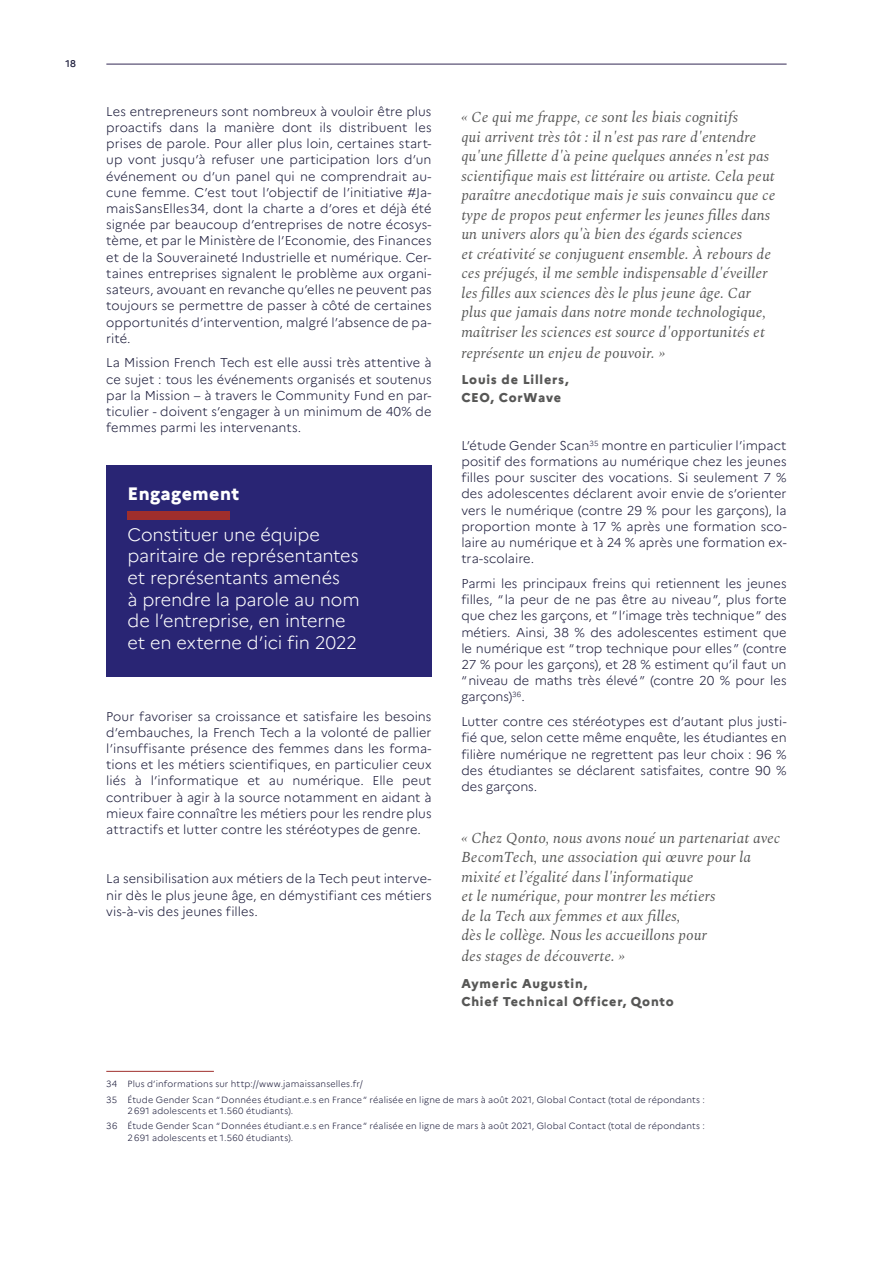
<style>
.page{position:relative;width:893px;height:1263px;background:#fff}
.page>*{position:absolute;margin:0;border:0;box-sizing:border-box;transform-origin:0 0}
.t1{font:300 18px/21.6px "Marianne";letter-spacing:-.015em;color:#fff}
.t2{font:800 18px "Marianne";letter-spacing:.025em;color:#fff}
.t3{font:italic 15px/19.5px "Spectral";letter-spacing:.01em;color:#575756}
.t4{font:300 12.75px/16.2px "Marianne";color:#1b1b3a;text-align:justify}
.t5{font:800 12.75px/18px "Marianne";letter-spacing:.065em;color:#575756}
.t6{font:500 9.75px "Marianne";color:#1b1b3a}
.t7{font:300 9px/11.2px "Marianne";letter-spacing:.02em;color:#1b1b3a}
</style>
<div class="page">
<hr style="left:106px;top:64px;width:681px;height:1px;background:#342954">
<div style="left:106px;top:465px;width:326px;height:211px;background:#292574"></div>
<div style="left:128px;top:511px;width:102px;height:8px;background:#9f2e2c"></div>
<hr style="left:106px;top:1071px;width:108px;height:1px;background:#9f2e2c">
<p class="t6" style="left:65px;top:58px;width:12px">18</p>
<p class="t4" style="left:106px;top:103px;width:327px">Les entrepreneurs sont nombreux à vouloir être plus proactifs dans la manière dont ils distribuent les prises de parole. Pour aller plus loin, certaines start&shy;up vont jusqu’à refuser une participation lors d’un événement ou d’un panel qui ne comprendrait au&shy;cune femme. C’est tout l’objectif de l’initiative #Ja&shy;maisSansElles34, dont la charte a d’ores et déjà été signée par beaucoup d’entreprises de notre écosys&shy;tème, et par le Ministère de l’Economie, des Finances et de la Souveraineté Industrielle et numérique. Cer&shy;taines entreprises signalent le problème aux organi&shy;sateurs, avouant en revanche qu’elles ne peuvent pas toujours se permettre de passer à côté de certaines opportunités d’intervention, malgré l’absence de pa&shy;rité.</p>
<p class="t4" style="left:106px;top:355px;width:327px">La Mission French Tech est elle aussi très attentive à ce sujet : tous les événements organisés et soutenus par la Mission – à travers le Community Fund en par&shy;ticulier - doivent s’engager à un minimum de 40% de femmes parmi les intervenants.</p>
<p class="t2" style="left:128px;top:482px;width:113px">Engagement</p>
<p class="t1" style="left:128px;top:524px;width:234px">Constituer une équipe paritaire de représentantes et représentants amenés<br>à prendre la parole au nom de l’entreprise, en interne et en externe d’ici fin 2022</p>
<p class="t4" style="left:106px;top:708px;width:327px">Pour favoriser sa croissance et satisfaire les besoins d’embauches, la French Tech a la volonté de pallier l’insuffisante présence des femmes dans les forma&shy;tions et les métiers scientifiques, en particulier ceux liés à l’informatique et au numérique. Elle peut contribuer à agir à la source notamment en aidant à mieux faire connaître les métiers pour les rendre plus attractifs et lutter contre les stéréotypes de genre.</p>
<p class="t4" style="left:106px;top:871px;width:327px">La sensibilisation aux métiers de la Tech peut interve&shy;nir dès le plus jeune âge, en démystifiant ces métiers vis-à-vis des jeunes filles.</p>
<p class="t3" style="left:461px;top:106px;width:316px">« Ce qui me frappe, ce sont les biais cognitifs<br>qui arrivent très tôt : il n'est pas rare d'entendre qu'une fillette d'à peine quelques années n'est pas scientifique mais est littéraire ou artiste. Cela peut paraître anecdotique mais je suis convaincu que ce type de propos peut enfermer les jeunes filles dans un univers alors qu'à bien des égards sciences<br>et créativité se conjuguent ensemble. À rebours de ces préjugés, il me semble indispensable d'éveiller les filles aux sciences dès le plus jeune âge. Car plus que jamais dans notre monde technologique, maîtriser les sciences est source d'opportunités et</p>
<p class="t3" style="left:461px;top:342px;width:205px">représente un enjeu de pouvoir. »</p>
<p class="t5" style="left:461px;top:371px;width:109px">Louis de Lillers,<br>CEO, CorWave</p>
<p class="t4" style="left:461px;top:437px;width:327px">L’étude Gender Scan<sup>35</sup> montre en particulier l’impact positif des formations au numérique chez les jeunes filles pour susciter des vocations. Si seulement 7 % des adolescentes déclarent avoir envie de s’orienter vers le numérique (contre 29 % pour les garçons), la proportion monte à 17 % après une formation sco&shy;laire au numérique et à 24 % après une formation ex&shy;tra-scolaire.</p>
<p class="t4" style="left:461px;top:575px;width:327px">Parmi les principaux freins qui retiennent les jeunes filles, “la peur de ne pas être au niveau”, plus forte que chez les garçons, et “l’image très technique” des métiers. Ainsi, 38 % des adolescentes estiment que le numérique est “trop technique pour elles” (contre 27 % pour les garçons), et 28 % estiment qu’il faut un “niveau de maths très élevé” (contre 20 % pour les garçons)<sup>36</sup>.</p>
<p class="t4" style="left:461px;top:713px;width:327px">Lutter contre ces stéréotypes est d’autant plus justi&shy;fié que, selon cette même enquête, les étudiantes en filière numérique ne regrettent pas leur choix : 96 % des étudiantes se déclarent satisfaites, contre 90 % des garçons.</p>
<p class="t3" style="left:461px;top:827px;width:320px">« Chez Qonto, nous avons noué un partenariat avec BecomTech, une association qui œuvre pour la mixité et l’égalité dans l'informatique<br>et le numérique, pour montrer les métiers<br>de la Tech aux femmes et aux filles,<br>dès le collège. Nous les accueillons pour</p>
<p class="t3" style="left:461px;top:945px;width:165px">des stages de découverte. »</p>
<p class="t5" style="left:461px;top:974px;width:214px">Aymeric Augustin,<br>Chief Technical Officer, Qonto</p>
<p class="t7" style="left:106px;top:1078px;width:258px">34 Plus d’informations sur http://www.jamaissanselles.fr/</p>
<p class="t7" style="left:128px;top:1094px;width:579px;text-indent:-21px">35 Étude Gender Scan “Données étudiant.e.s en France” réalisée en ligne de mars à août 2021, Global Contact (total de répondants :<br>2691 adolescents et 1.560 étudiants).</p>
<p class="t7" style="left:128px;top:1120px;width:579px;text-indent:-21px">36 Étude Gender Scan “Données étudiant.e.s en France” réalisée en ligne de mars à août 2021, Global Contact (total de répondants :<br>2691 adolescents et 1.560 étudiants).</p>
</div>
